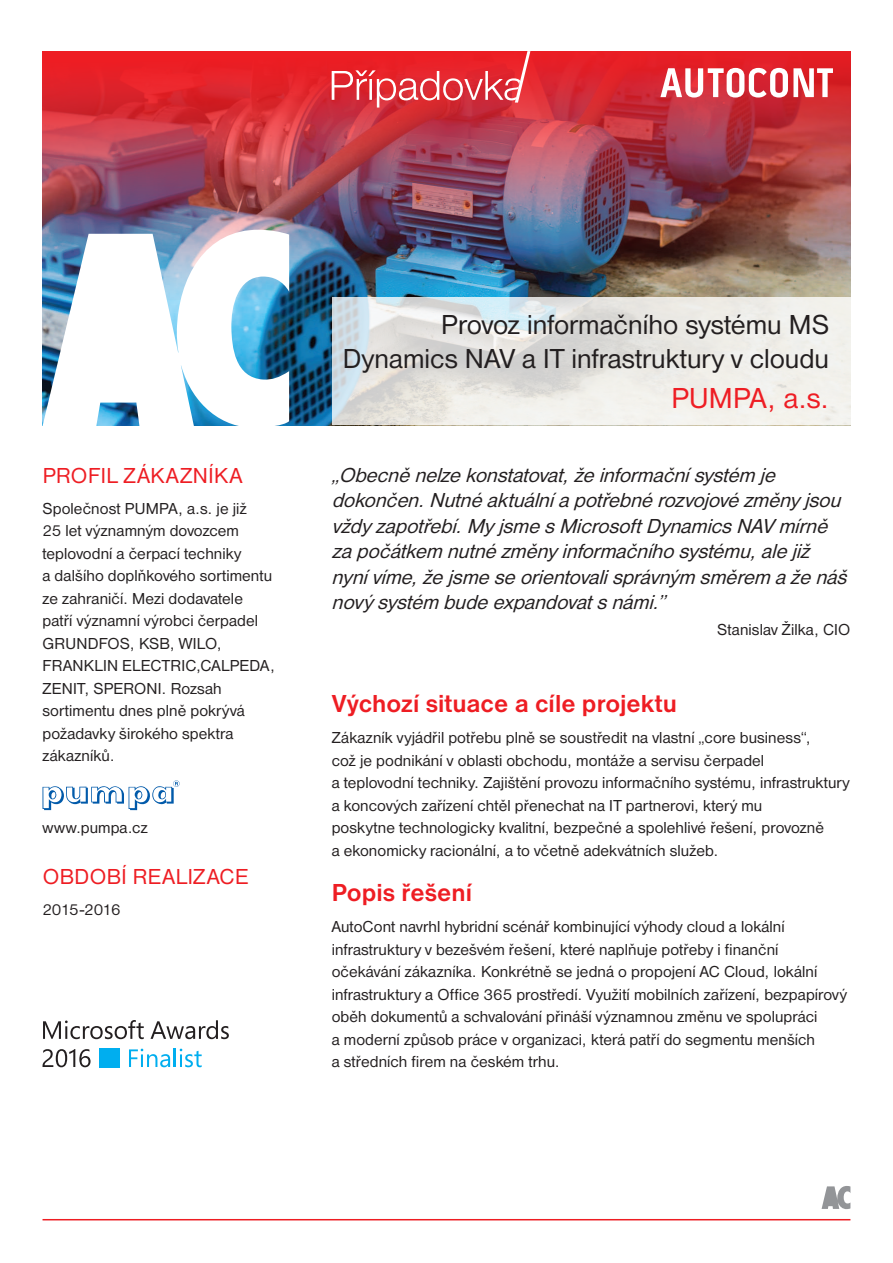
<style>
.page{position:relative;width:893px;height:1263px;background:#fff}
.page>*{position:absolute;margin:0;border:0;box-sizing:border-box;transform-origin:0 0}
.t1{font:30px "Nimbus Sans DOT";letter-spacing:.005em;color:#ee1d23}
.t2{font:28.5px/34.2px "Nimbus Sans DOT";color:#231f20;text-align:right}
.t3{font:700 25.5px "Nimbus Sans DOT";color:#ee1d23}
.t4{font:22.5px "Nimbus Sans DOT";letter-spacing:.025em;color:#ee1d23}
.t5{font:italic 21px/25.5px "Nimbus Sans DOT";letter-spacing:-.27em;color:#231f20}
.t6{font:16.5px/22.5px "Nimbus Sans DOT";letter-spacing:.005em;color:#231f20}
.t7{font:16.5px "Nimbus Sans DOT";letter-spacing:-.04em;color:#231f20}
</style>
<div class="page">
<img style="left:43px;top:51px;width:807px;height:248px">
<svg style="left:660px;top:68px;width:173px;height:30px"></svg>
<svg style="left:332px;top:298px;width:518px;height:127px;background:#e6e6e3"></svg>
<svg style="left:43px;top:229px;width:246px;height:197px"></svg>
<svg style="left:332px;top:51px;width:198px;height:57px;background:#e54148"></svg>
<svg style="left:822px;top:1186px;width:28px;height:23px"></svg>
<hr style="left:43px;top:1219px;width:807px;height:1px;background:#ee1d23">
<svg style="left:43px;top:780px;width:137px;height:30px"></svg>
<div style="left:99px;top:1048px;width:20px;height:20px;background:#00aeef"></div>
<svg style="left:43px;top:1020px;width:101px;height:19px"></svg>
<svg style="left:151px;top:1020px;width:78px;height:19px"></svg>
<svg style="left:43px;top:1049px;width:48px;height:18px"></svg>
<svg style="left:129px;top:1048px;width:73px;height:19px"></svg>
<h3 class="t4" style="left:43px;top:463px;width:123px">Pro fil zákazn</h3>
<h3 class="t4" style="left:209px;top:463px;width:21px">íka</h3>
<p class="t6" style="left:43px;top:497px;width:234px">Společnost PUMPA, a.s. je již<br>25 let významným dovozcem teplovodní a čerpací techniky<br>a dalšího doplňkového sortimentu ze zahraničí. Mezi dodavatele patří významní výrobci čerpadel<br>GRUNDFOS, KSB, WILO,<br>FRANKLIN ELECTRIC,CALPEDA,<br>ZENIT, SPERONI. Rozsah sortimentu dnes plně pokrývá požadavky širokého spektra zákazníků.</p>
<p class="t6" style="left:43px;top:817px;width:107px">www.pumpa.cz</p>
<h3 class="t4" style="left:43px;top:864px;width:33px">Obdob</h3>
<h3 class="t4" style="left:122px;top:864px;width:79px">í realizace</h3>
<p class="t7" style="left:43px;top:901px;width:80px">2015-2016</p>
<h2 class="t2" style="left:343px;top:307px;width:488px">Provoz informačního systému MS<br>Dynamics NAV a IT infrastruktury v cloudu</h2>
<h1 class="t1" style="left:671px;top:382px;width:159px">PUMPA, a.s.</h1>
<p class="t5" style="left:332px;top:462px;width:522px">„Obecněnelzekonstatovat,žeinformačnísystém je dokončen.Nutnéaktuálnía potřebnérozvojovézměnyjsou vždyzapotřebí.Myjsmes MicrosoftDynamicsNAVmírně započátkem nutnézměnyinformačníhosystému,alejiž nynívíme,žejsmeseorientovalisprávným směrem a ženáš novýsystém budeexpandovats námi.”</p>
<p class="t6" style="left:717px;top:618px;width:135px">Stanislav Žilka, CIO</p>
<h3 class="t3" style="left:332px;top:690px;width:347px">Výchozí situace a cíle projektu</h3>
<p class="t6" style="left:332px;top:727px;width:519px">Zákazník vyjádřil potřebu plně se soustředit na vlastní „core business“,<br>což je podnikání v oblasti obchodu, montáže a servisu čerpadel<br>a teplovodní techniky. Zajištění provozu informačního systému, infrastruktury a koncových zařízení chtěl přenechat na IT partnerovi, který mu<br>poskytne technologicky kvalitní, bezpečné a spolehlivé řešení, provozně<br>a ekonomicky racionální, a to včetně adekvátních služeb.</p>
<h3 class="t3" style="left:332px;top:878px;width:142px">Popis řešení</h3>
<p class="t6" style="left:332px;top:916px;width:517px">AutoCont navrhl hybridní scénář kombinující výhody cloud a lokální infrastruktury v bezešvém řešení, které naplňuje potřeby i finanční očekávání zákazníka. Konkrétně se jedná o propojení AC Cloud, lokální infrastruktury a Office 365 prostředí. Využití mobilních zařízení, bezpapírový oběh dokumentů a schvalování přináší významnou změnu ve spolupráci<br>a moderní způsob práce v organizaci, která patří do segmentu menších<br>a středních firem na českém trhu.</p>
</div>
